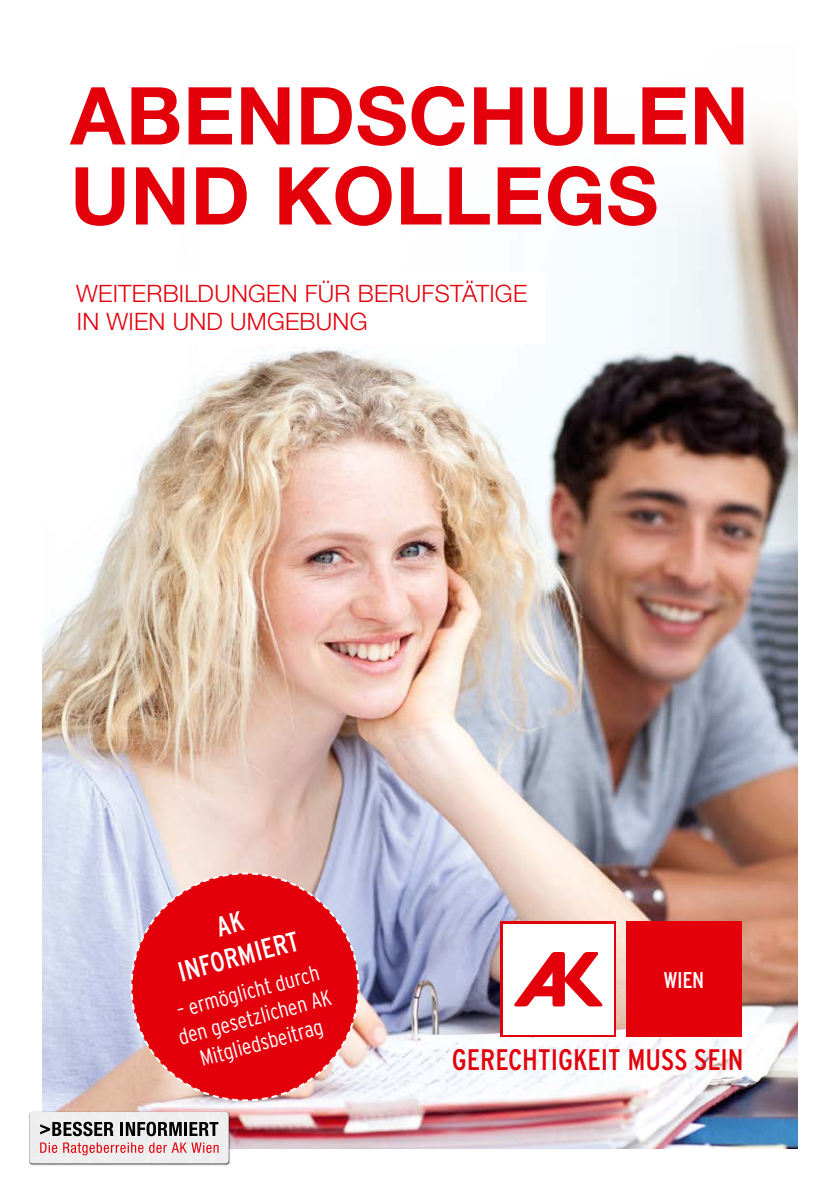
<style>
.page{position:relative;width:840px;height:1191px;background:#fff}
.page>*{position:absolute;margin:0;border:0;box-sizing:border-box;transform-origin:0 0}
.titel_headline{font:700 80px/80px "Helvetica Neue LT Std";letter-spacing:.01em;color:#e3000b}
.t1{font:condensed 29.8px "Interstate";color:#e3000b}
.t2{font:condensed 28px/33.6px "Interstate";color:#fff;text-align:center}
.titel_subheadline{font:300 24px/28px "Helvetica Neue LT Std";letter-spacing:.01em;color:#e3000b}
.t3{font:condensed 22.8px "Interstate";color:#fff}
.t4{font:300 condensed 22px/26.4px "Interstate";color:#fff;text-align:center}
</style>
<div class="page">
<img style="left:43px;top:125px;width:754px;height:1023px">
<div style="left:500px;top:921px;width:116px;height:116px;background:linear-gradient(to right,#e3000b,#e3000b)"></div>
<div style="left:503px;top:924px;width:110px;height:110px;background:#fff"></div>
<svg style="left:514px;top:952px;width:88px;height:54px"></svg>
<div style="left:625px;top:921px;width:116px;height:116px;background:#e3000b"></div>
<div style="left:29px;top:1110px;width:201px;height:55px;background:#000;opacity:.75"></div>
<div style="left:30px;top:1112px;width:198px;height:51px;background:#eeeeef"></div>
<svg style="left:40px;top:1121px;width:73px;height:15px"></svg>
<hr style="left:120px;top:1122px;width:3px;height:14px;background:#000">
<svg style="left:126px;top:1121px;width:56px;height:15px"></svg>
<hr style="left:184px;top:1122px;width:3px;height:14px;background:#000">
<svg style="left:189px;top:1122px;width:29px;height:14px"></svg>
<svg style="left:40px;top:1142px;width:17px;height:11px"></svg>
<svg style="left:63px;top:1142px;width:80px;height:13px"></svg>
<svg style="left:149px;top:1142px;width:69px;height:11px"></svg>
<div style="left:0;top:273px;width:544px;height:71px;background:#fff"></div>
<svg style="left:129px;top:871px;width:231px;height:231px;background:#e1343e"></svg>
<p class="titel_headline" style="left:70px;top:74px;width:679px">ABENDSCHULEN<br>UND KOLLEGS</p>
<p class="titel_subheadline" style="left:76px;top:279px;width:452px">WEITERBILDUNGEN FÜR BERUFSTÄTIGE<br>IN WIEN UND UMGEBUNG</p>
<p class="t2" style="left:165px;top:923px;width:126px;rotate:-15deg">AK<br>INFORMIERT</p>
<p class="t4" style="left:168px;top:998px;width:159px;rotate:-15deg">– ermöglicht durch den gesetzlichen AK<br>Mitgliedsbeitrag</p>
<p class="t3" style="left:663px;top:967px;width:42px">WIEN</p>
<p class="t1" style="left:451px;top:1042px;width:293px">GERECHTIGKEIT MUSS SEIN</p>
</div>
